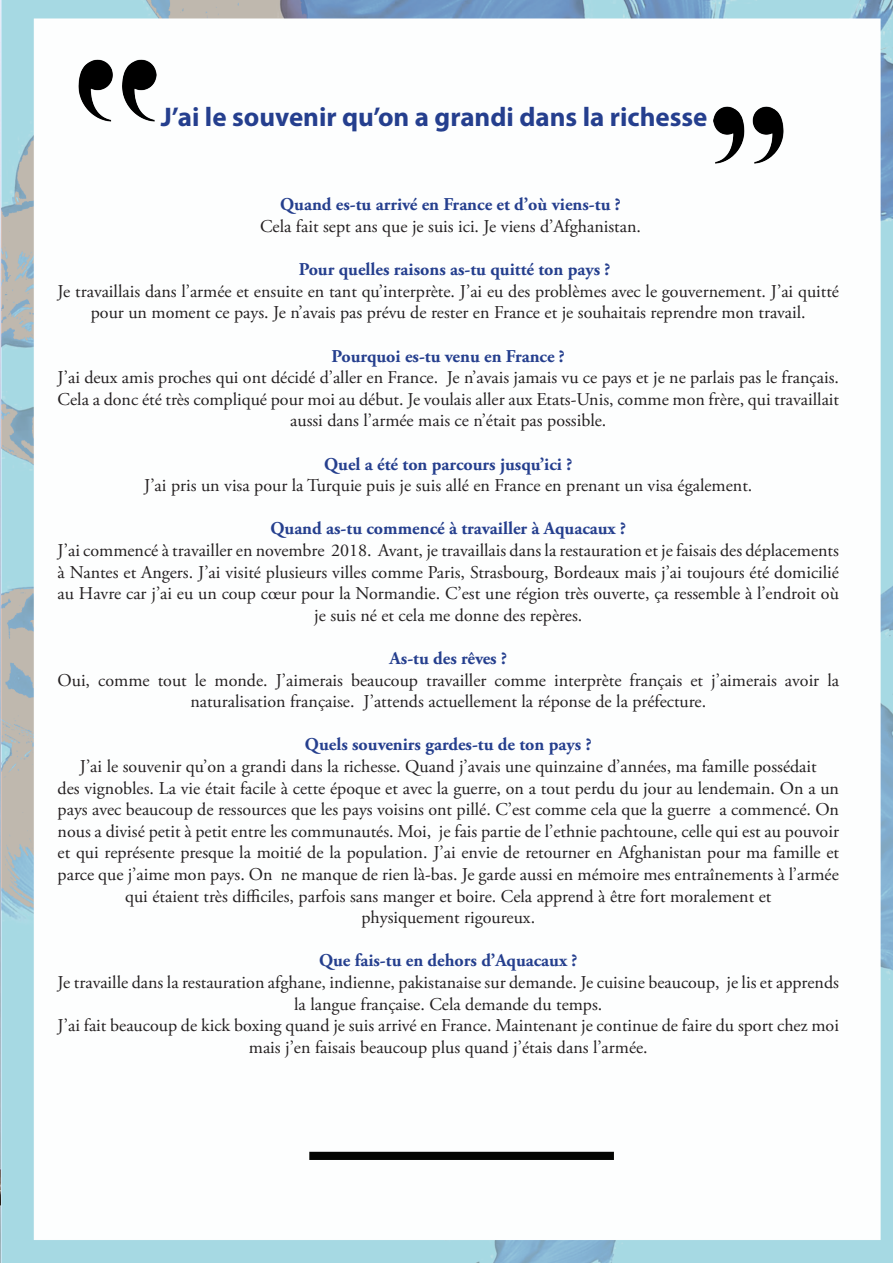
<style>
.page{position:relative;width:893px;height:1263px;background:#fff}
.page>*{position:absolute;margin:0;border:0;box-sizing:border-box;transform-origin:0 0}
.t1{font:700 27px "Myriad Pro";color:#253f8e}
.t2{font:18px/21.6px "Adobe Garamond Pro";color:#231f20;text-align:center}
.t3{font:700 18px "Adobe Garamond Pro";color:#253f8e}
</style>
<div class="page">
<img style="left:0;top:0;width:893px;height:1263px">
<img style="left:713px;top:107px;width:71px;height:56px">
<img style="left:79px;top:59px;width:77px;height:62px">
<p class="t1" style="left:161px;top:99px;width:548px">J’ai le souvenir qu’on a grandi dans la richesse</p>
<p class="t3" style="left:280px;top:194px;width:342px">Quand es-tu arrivé en France et d’où viens-tu ?</p>
<p class="t2" style="left:260px;top:216px;width:382px">Cela fait sept ans que je suis ici. Je viens d’Afghanistan.</p>
<p class="t3" style="left:299px;top:259px;width:313px">Pour quelles raisons as-tu quitté ton pays ?</p>
<p class="t2" style="left:58px;top:281px;width:783px">Je travaillais dans l’armée et ensuite en tant qu’interprète. J’ai eu des problèmes avec le gouvernement. J’ai quitté pour un moment ce pays. Je n’avais pas prévu de rester en France et je souhaitais reprendre mon travail.</p>
<p class="t3" style="left:332px;top:345px;width:235px">Pourquoi es-tu venu en France ?</p>
<p class="t2" style="left:58px;top:367px;width:783px">J’ai deux amis proches qui ont décidé d’aller en France. Je n’avais jamais vu ce pays et je ne parlais pas le français.<br>Cela a donc été très compliqué pour moi au début. Je voulais aller aux Etats-Unis, comme mon frère, qui travaillait aussi dans l’armée mais ce n’était pas possible.</p>
<p class="t3" style="left:324px;top:453px;width:250px">Quel a été ton parcours jusqu’ici ?</p>
<p class="t2" style="left:144px;top:475px;width:610px">J’ai pris un visa pour la Turquie puis je suis allé en France en prenant un visa également.</p>
<p class="t3" style="left:270px;top:518px;width:357px">Quand as-tu commencé à travailler à Aquacaux ?</p>
<p class="t2" style="left:58px;top:540px;width:783px">J’ai commencé à travailler en novembre 2018. Avant, je travaillais dans la restauration et je faisais des déplacements à Nantes et Angers. J’ai visité plusieurs villes comme Paris, Strasbourg, Bordeaux mais j’ai toujours été domicilié au Havre car j’ai eu un coup cœur pour la Normandie. C’est une région très ouverte, ça ressemble à l’endroit où je suis né et cela me donne des repères.</p>
<p class="t3" style="left:390px;top:648px;width:119px">As-tu des rêves ?</p>
<p class="t2" style="left:58px;top:670px;width:783px">Oui, comme tout le monde. J’aimerais beaucoup travailler comme interprète français et j’aimerais avoir la naturalisation française. J’attends actuellement la réponse de la préfecture.</p>
<p class="t3" style="left:305px;top:734px;width:288px">Quels souvenirs gardes-tu de ton pays ?</p>
<p class="t2" style="left:80px;top:756px;width:738px">J’ai le souvenir qu’on a grandi dans la richesse. Quand j’avais une quinzaine d’années, ma famille possédait</p>
<p class="t2" style="left:58px;top:778px;width:783px">des vignobles. La vie était facile à cette époque et avec la guerre, on a tout perdu du jour au lendemain. On a un pays avec beaucoup de ressources que les pays voisins ont pillé. C’est comme cela que la guerre a commencé. On nous a divisé petit à petit entre les communautés. Moi, je fais partie de l’ethnie pachtoune, celle qui est au pouvoir et qui représente presque la moitié de la population. J’ai envie de retourner en Afghanistan pour ma famille et parce que j’aime mon pays. On ne manque de rien là-bas. Je garde aussi en mémoire mes entraînements à l’armée qui étaient très difficiles, parfois sans manger et boire. Cela apprend à être fort moralement et</p>
<p class="t2" style="left:361px;top:907px;width:175px">physiquement rigoureux.</p>
<p class="t3" style="left:319px;top:950px;width:260px">Que fais-tu en dehors d’Aquacaux ?</p>
<p class="t2" style="left:58px;top:972px;width:783px">Je travaille dans la restauration afghane, indienne, pakistanaise sur demande. Je cuisine beaucoup, je lis et apprends la langue française. Cela demande du temps.</p>
<p class="t2" style="left:58px;top:1015px;width:783px">J’ai fait beaucoup de kick boxing quand je suis arrivé en France. Maintenant je continue de faire du sport chez moi mais j’en faisais beaucoup plus quand j’étais dans l’armée.</p>
</div>
